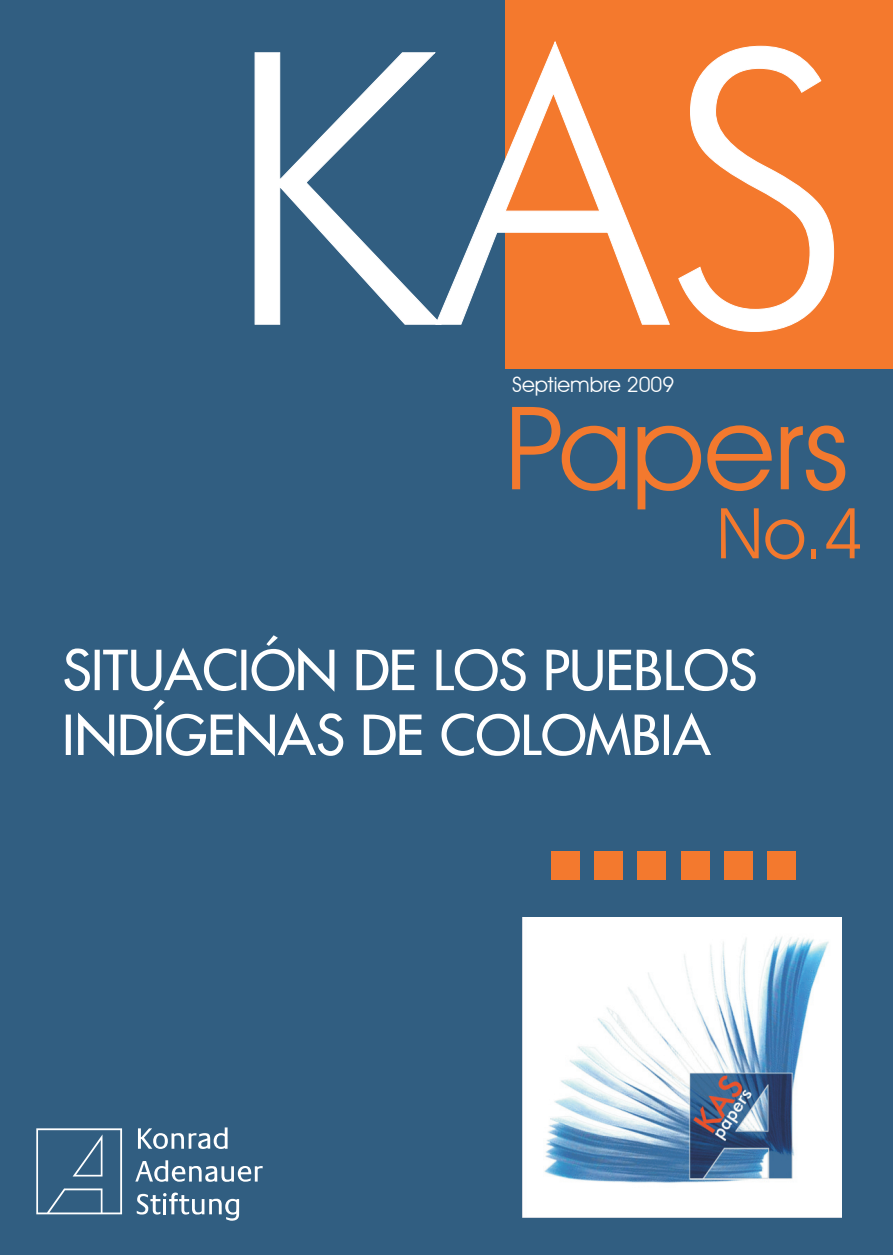
<style>
.page{position:relative;width:893px;height:1255px;background:#fff}
.page>*{position:absolute;margin:0;border:0;box-sizing:border-box;transform-origin:0 0}
.t1{font:300 379.5px "Futura BT";color:#fff}
.t2{font:115.8px "Avant Garde IT Cby BT";color:#f3792e}
.t3{font:70.35px "Avant Garde IT Cby BT";color:#f3792e}
.t4{font:54px/64.8px "Futura 2";color:#fff}
.t5{font:21px "Avant Garde IT Cby BT";color:#fff}
</style>
<div class="page">
<div style="left:0;top:0;width:893px;height:1254px;background:#315e81"></div>
<svg style="left:36px;top:1128px;width:86px;height:86px"></svg>
<svg style="left:138px;top:1127px;width:90px;height:21px"></svg>
<svg style="left:137px;top:1192px;width:102px;height:28px"></svg>
<svg style="left:135px;top:1160px;width:128px;height:21px"></svg>
<div style="left:505px;top:0;width:388px;height:368px;background:#f4792d"></div>
<svg style="left:255px;top:52px;width:180px;height:272px"></svg>
<svg style="left:435px;top:41px;width:235px;height:283px"></svg>
<svg style="left:678px;top:46px;width:156px;height:286px"></svg>
<div style="left:551px;top:851px;width:29px;height:29px;background:#f3792e"></div>
<div style="left:594px;top:851px;width:29px;height:29px;background:#f3792e"></div>
<div style="left:638px;top:851px;width:28px;height:29px;background:#f3792e"></div>
<div style="left:681px;top:851px;width:28px;height:29px;background:#f3792e"></div>
<div style="left:724px;top:851px;width:29px;height:29px;background:#f3792e"></div>
<div style="left:767px;top:851px;width:29px;height:29px;background:#f3792e"></div>
<img style="left:522px;top:917px;width:319px;height:300px">
<h1 class="t1" style="left:221px;top:-41px;width:635px">KAS</h1>
<p class="t5" style="left:512px;top:371px;width:164px">Septiembre 2009</p>
<h2 class="t2" style="left:505px;top:378px;width:345px">Papers</h2>
<h3 class="t3" style="left:717px;top:490px;width:148px">No.4</h3>
<p class="t4" style="left:62px;top:637px;width:696px">SITUACIÓN DE LOS PUEBLOS<br>INDÍGENAS DE COLOMBIA</p>
</div>
